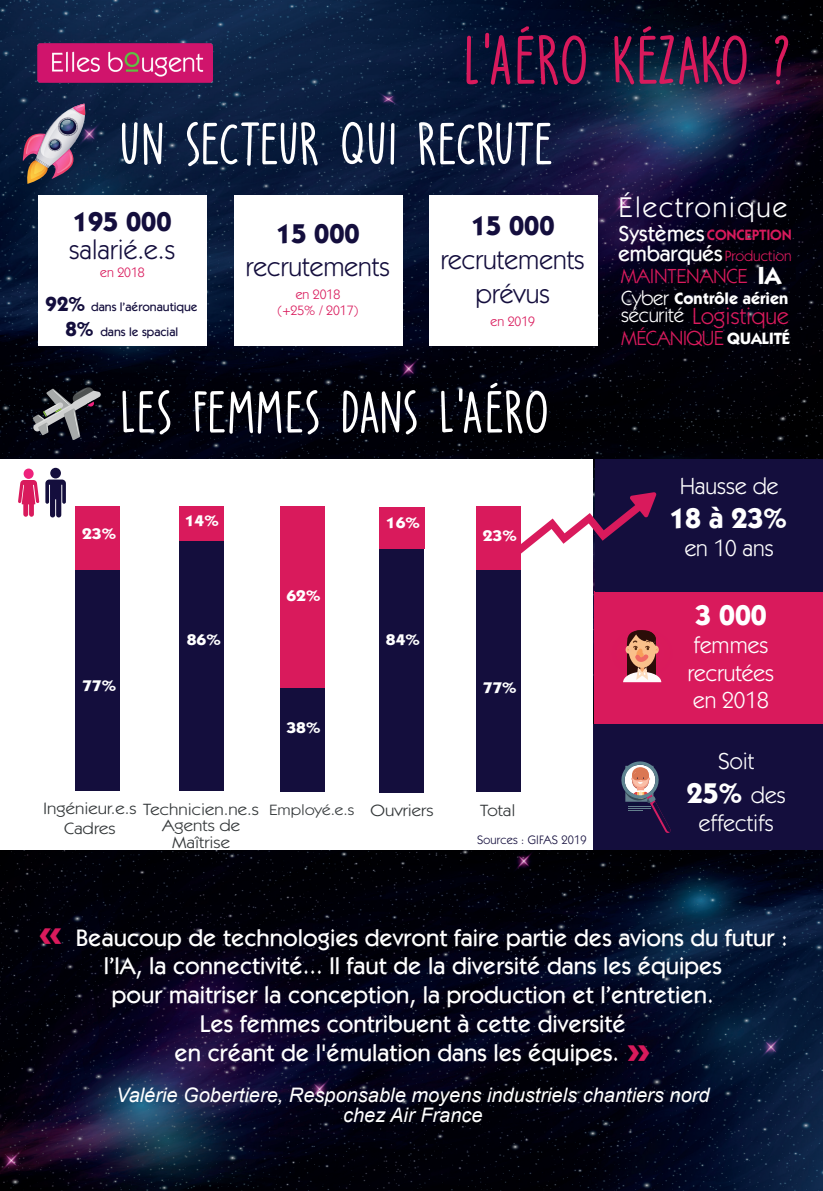
<style>
.page{position:relative;width:823px;height:1191px;background:#fff}
.page>*{position:absolute;margin:0;border:0;box-sizing:border-box;transform-origin:0 0}
.t1{font:71px "Party Pocket DEMO";letter-spacing:-.04em;color:#d91a5c}
.t2{font:61.4px "Party Pocket DEMO";letter-spacing:-.035em;color:#fff}
.t3{font:700 28.6px "ITC Kabel Std";color:#fff}
.t4{font:28.6px "ITC Kabel Std";letter-spacing:.065em;color:#fff}
.t5{font:27.2px/34.2px "ITC Kabel Std";color:#140e3d;text-align:center}
.t6{font:700 27.2px "ITC Kabel Std";color:#140e3d}
.t7{font:700 24.6px "ITC Kabel Std";color:#fff}
.t8{font:500 24px/28.8px "ITC Kabel Std";color:#fff;text-align:center}
.t9{font:23.2px/27.8px "ITC Kabel Std";color:#fff}
.t10{font:23.2px "ITC Kabel Std";color:#d91a5c}
.t11{font:500 21.8px/20.2px "ITC Kabel Std";letter-spacing:-.015em;color:#fff}
.t12{font:20.4px "ITC Kabel Std";letter-spacing:-.015em;color:#d91a5c}
.t13{font:20.4px "ITC Kabel Std";letter-spacing:-.015em;color:#fff}
.t14{font:italic 20px/20.4px "Arial";color:#fff;text-align:center}
.t15{font:16.4px/19.2px "ITC Kabel Std";color:#333739;scale:1.13 1}
.t16{font:700 16.4px "ITC Kabel Std";color:#fff}
.t17{font:700 15.6px "ITC Kabel Std";color:#fff;scale:1.13 1}
.t18{font:15px "ITC Kabel Std";color:#333739;scale:1.13 1}
.t19{font:600 15px "ITC Kabel Std";letter-spacing:-.015em;color:#d91a5c}
.t20{font:15px "ITC Kabel Std";color:#d91a5c}
.t21{font:13.6px/16.4px "ITC Kabel Std";color:#d91a5c;text-align:center}
.t22{font:500 12.2px/25.4px "ITC Kabel Std";color:#140e3d;text-align:center}
.t23{font:12.2px "ITC Kabel Std";letter-spacing:.015em;color:#140e3d}
.s1{font-weight:400;font-size:20.4px}
.s2{font-weight:700;font-size:20.4px}
.s3{font-weight:700;font-size:16.4px;color:#fff}
.s4{font-size:16.4px}
.s5{font-weight:400;font-size:23.2px}
.s6{font-weight:700;font-size:46px;color:#d91a5c}
</style>
<div class="page">
<img style="left:0;top:0;width:822px;height:1191px">
<div style="left:38px;top:195px;width:169px;height:150px;background:#fff"></div>
<img style="left:38px;top:43px;width:174px;height:40px">
<img style="left:22px;top:104px;width:69px;height:80px">
<svg style="left:35px;top:159px;width:14px;height:9px"></svg>
<div style="left:0;top:459px;width:592px;height:391px;background:#fff"></div>
<svg style="left:33px;top:386px;width:68px;height:54px;background:#46474d"></svg>
<div style="left:75px;top:506px;width:45px;height:285px;background:#140e3d"></div>
<div style="left:475px;top:507px;width:45px;height:285px;background:#140e3d"></div>
<div style="left:379px;top:508px;width:44px;height:284px;background:#140e3d"></div>
<div style="left:279px;top:507px;width:45px;height:285px;background:#140e3d"></div>
<div style="left:179px;top:506px;width:45px;height:285px;background:#140e3d"></div>
<div style="left:75px;top:506px;width:45px;height:64px;background:#d91a5c"></div>
<div style="left:475px;top:506px;width:45px;height:64px;background:#d91a5c"></div>
<div style="left:280px;top:506px;width:44px;height:181px;background:#d91a5c"></div>
<div style="left:179px;top:506px;width:45px;height:35px;background:#d91a5c"></div>
<div style="left:379px;top:507px;width:45px;height:41px;background:#d91a5c"></div>
<div style="left:24px;top:468px;width:10px;height:11px;background:#ee227c;border-radius:50%"></div>
<svg style="left:18px;top:480px;width:21px;height:37px"></svg>
<div style="left:50px;top:468px;width:11px;height:10px;background:#140e3d;border-radius:50%"></div>
<svg style="left:45px;top:479px;width:21px;height:38px"></svg>
<div style="left:233px;top:195px;width:169px;height:150px;background:#fff"></div>
<div style="left:429px;top:195px;width:168px;height:151px;background:#fff"></div>
<div style="left:593px;top:724px;width:229px;height:126px;background:#140e3d"></div>
<div style="left:593px;top:591px;width:229px;height:133px;background:#d91a5c"></div>
<div style="left:594px;top:459px;width:228px;height:133px;background:#140e3d"></div>
<img style="left:592px;top:579px;width:70px;height:147px">
<svg style="left:622px;top:629px;width:39px;height:53px"></svg>
<svg style="left:621px;top:761px;width:49px;height:72px"></svg>
<svg style="left:520px;top:492px;width:136px;height:64px"></svg>
<h1 class="t1" style="left:462px;top:21px;width:330px">L'AÉRO KÉZAKO ?</h1>
<h2 class="t2" style="left:119px;top:110px;width:437px">UN SECTEUR QUI RECRUTE</h2>
<p class="t4" style="left:618px;top:190px;width:170px">Électronique</p>
<p class="t6" style="left:73px;top:205px;width:100px">195 000</p>
<p class="t5" style="left:69px;top:233px;width:108px">salarié.e.s</p>
<p class="t21" style="left:100px;top:264px;width:46px">en 2018</p>
<p class="t6" style="left:470px;top:209px;width:85px">15 000</p>
<p class="t5" style="left:440px;top:243px;width:146px">recrutements prévus</p>
<p class="t21" style="left:490px;top:313px;width:46px">en 2019</p>
<p class="t6" style="left:276px;top:217px;width:85px">15 000</p>
<p class="t5" style="left:246px;top:250px;width:146px">recrutements</p>
<p class="t21" style="left:278px;top:286px;width:82px">en 2018 (+25% / 2017)</p>
<p class="t11" style="left:617px;top:224px;width:106px">Systèmes embarqués</p>
<p class="t19" style="left:706px;top:226px;width:86px">CONCEPTION</p>
<p class="t7" style="left:757px;top:261px;width:25px">IA</p>
<p class="t20" style="left:724px;top:247px;width:68px">Production</p>
<p class="t12" style="left:620px;top:265px;width:128px">MAINTENANCE</p>
<p class="t16" style="left:620px;top:289px;width:169px"><span class="s1">Cyber</span> Contrôle aérien</p>
<p class="t13" style="left:620px;top:304px;width:64px">sécurité</p>
<p class="t22" style="left:46px;top:294px;width:153px"><span class="s2">92%</span> dans l’aéronautique<br><span class="s2">8%</span> dans le spacial</p>
<p class="t10" style="left:691px;top:302px;width:98px">Logistique</p>
<p class="t12" style="left:620px;top:326px;width:170px">MÉCANIQUE <span class="s3">QUALITÉ</span></p>
<h2 class="t2" style="left:119px;top:378px;width:431px">LES FEMMES DANS L'AÉRO</h2>
<p class="t17" style="left:185px;top:511px;width:33px">14%</p>
<p class="t17" style="left:385px;top:513px;width:33px">16%</p>
<p class="t17" style="left:82px;top:524px;width:33px">23%</p>
<p class="t17" style="left:482px;top:526px;width:33px">23%</p>
<p class="t17" style="left:82px;top:676px;width:33px">77%</p>
<p class="t17" style="left:187px;top:630px;width:33px">86%</p>
<p class="t17" style="left:286px;top:586px;width:33px">62%</p>
<p class="t17" style="left:286px;top:718px;width:33px">38%</p>
<p class="t17" style="left:385px;top:630px;width:33px">84%</p>
<p class="t17" style="left:482px;top:678px;width:33px">77%</p>
<p class="t15" style="left:64px;top:799px;width:174px;text-indent:-21px">Ingénieur.e.s Technicien.ne.s<br>Cadres</p>
<p class="t15" style="left:162px;top:817px;width:70px;line-height:16.4px;text-align:center">Agents de<br>Maîtrise</p>
<p class="t18" style="left:269px;top:800px;width:147px">Employé.e.s <span class="s4">Ouvriers</span></p>
<p class="t15" style="left:480px;top:801px;width:33px">Total</p>
<p class="t23" style="left:477px;top:832px;width:111px">Sources : GIFAS 2019</p>
<p class="t9" style="left:679px;top:472px;width:100px">Hausse de</p>
<p class="t3" style="left:669px;top:501px;width:121px">18 à 23%</p>
<p class="t9" style="left:684px;top:534px;width:90px">en 10 ans</p>
<p class="t3" style="left:694px;top:597px;width:73px">3 000</p>
<p class="t9" style="left:687px;top:631px;width:88px">femmes recrutées en 2018</p>
<p class="t9" style="left:717px;top:747px;width:38px">Soit</p>
<p class="t3" style="left:686px;top:776px;width:100px">25% <span class="s5">des</span></p>
<p class="t9" style="left:698px;top:809px;width:76px">effectifs</p>
<p class="t8" style="left:38px;top:923px;width:751px"><span class="s6">«</span> Beaucoup de technologies devront faire partie des avions du futur : l’IA, la connectivité... Il faut de la diversité dans les équipes<br>pour maitriser la conception, la production et l’entretien.<br>Les femmes contribuent à cette diversité<br>en créant de l'émulation dans les équipes. <span class="s6">»</span></p>
<p class="t14" style="left:116px;top:1084px;width:594px">Valérie Gobertiere, Responsable moyens industriels chantiers nord chez Air France</p>
</div>
